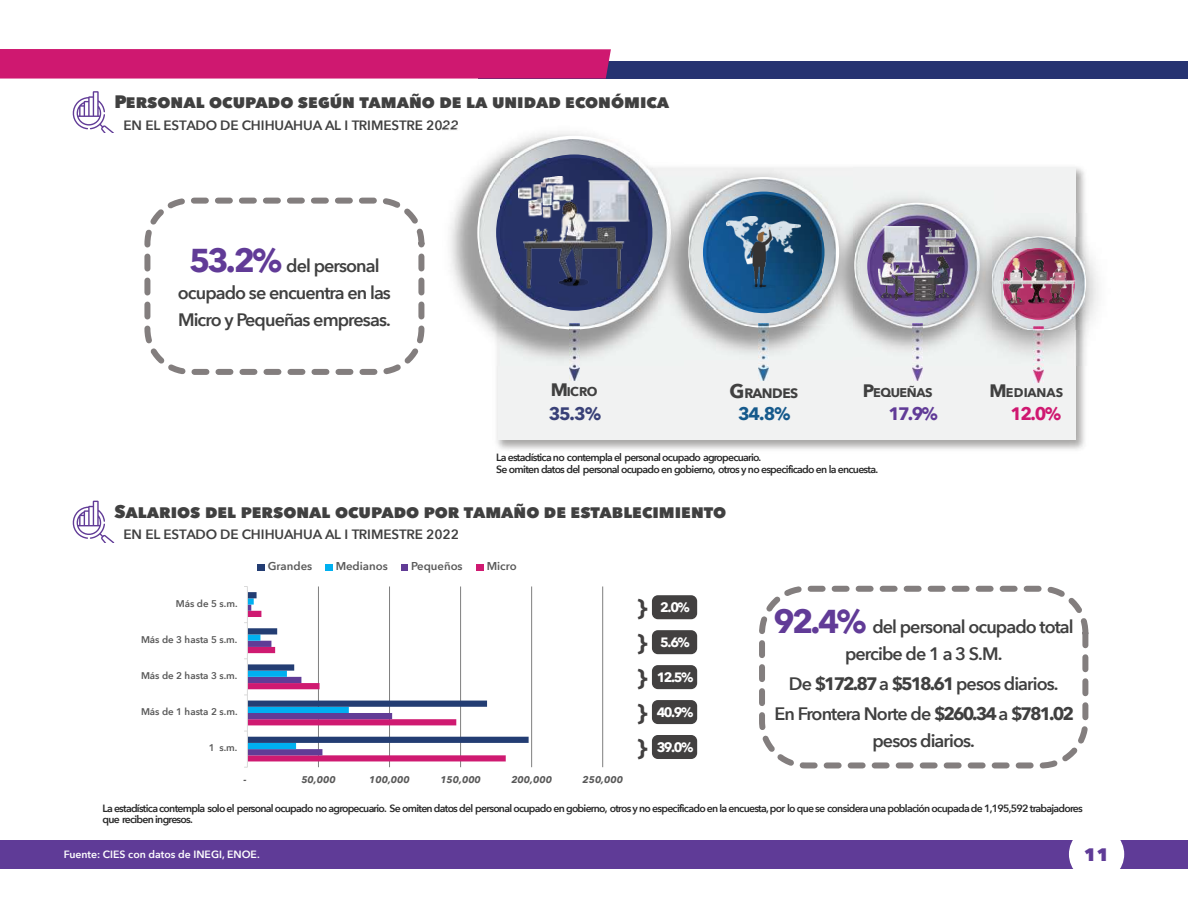
<style>
.page{position:relative;width:1188px;height:918px;background:#fff}
.page>*{position:absolute;margin:0;border:0;box-sizing:border-box;transform-origin:0 0}
.t1{font:600 18px/27px "Avenir Next";letter-spacing:-.05em;color:#404040;text-align:center}
.t2{font:800 18px "Avenir Next";color:#404040}
.t3{font:700 18px "Avenir Next";color:#394178}
.t4{font:700 18px "Avenir Next";color:#165a8c}
.t5{font:700 18px "Avenir Next";color:#613b97}
.t6{font:700 18px "Avenir Next";color:#cf1870}
.t7{font:800 18px "Avenir Next";color:#5f3b97}
.t8{font:700 13.65px "Avenir Next";letter-spacing:-.035em;color:#404040}
.t9{font:600 13.5px "Avenir Next";letter-spacing:-.01em;color:#404040}
.t10{font:700 13.5px "Avenir Next";color:#fff}
.t11{font:700 12.6px "Avenir Next";letter-spacing:-.025em;color:#404040}
.t12{font:700 12.6px "Avenir Next";letter-spacing:.005em;color:#404040}
.t13{font:600 11.4px "Avenir Next";letter-spacing:-.005em;color:#595959}
.t14{font:600 10.5px/12.6px "Avenir Next";letter-spacing:-.07em;color:#282828}
.t15{font:600 10.5px "Avenir Next";color:#fff}
.t16{font:600 9.75px "Avenir Next";color:#595959}
.t17{font:italic 700 9.75px "Avenir Next";letter-spacing:-.005em;color:#595959}
.s1{font-weight:700;font-size:33px;color:#613b97}
.s2{font-size:18px}
.s3{font-size:19.5px}
.s4{font-family:"Gotham";font-size:24px;color:#424040}
.s5{font-weight:700}
</style>
<div class="page">
<hr style="left:318px;top:587px;width:1px;height:180px;background:#7f7f7f">
<hr style="left:389px;top:587px;width:1px;height:180px;background:#7f7f7f">
<hr style="left:460px;top:587px;width:1px;height:180px;background:#7f7f7f">
<hr style="left:531px;top:587px;width:1px;height:180px;background:#7f7f7f">
<hr style="left:602px;top:587px;width:1px;height:180px;background:#7f7f7f">
<hr style="left:247px;top:587px;width:1px;height:180px;background:#d9d9d9">
<svg style="left:244px;top:586px;width:285px;height:175px"></svg>
<div style="left:258px;top:564px;width:7px;height:7px;background:#233d73"></div>
<div style="left:325px;top:564px;width:7px;height:7px;background:#00b0f0"></div>
<div style="left:401px;top:564px;width:7px;height:7px;background:#613c96"></div>
<div style="left:477px;top:564px;width:7px;height:7px;background:#cf1a71"></div>
<div style="left:0;top:840px;width:1188px;height:28px;background:#5f3b97"></div>
<div style="left:1069px;top:827px;width:55px;height:55px;background:#fff;border-radius:50%"></div>
<div style="left:479px;top:61px;width:709px;height:18px;background:#263371"></div>
<div style="left:0;top:49px;width:611px;height:30px;background:#cf1870"></div>
<svg style="left:73px;top:91px;width:41px;height:42px"></svg>
<svg style="left:73px;top:501px;width:41px;height:41px"></svg>
<img style="left:496px;top:167px;width:590px;height:283px">
<div style="left:498px;top:168px;width:577px;height:272px;background:#f1f2f2"></div>
<img style="left:443px;top:125px;width:200px;height:240px">
<img style="left:479px;top:139px;width:179px;height:188px">
<div style="left:496px;top:154px;width:156px;height:157px;background:#273470;border-radius:50%"></div>
<img style="left:500px;top:159px;width:148px;height:147px">
<img style="left:852px;top:198px;width:93px;height:140px">
<img style="left:855px;top:205px;width:100px;height:121px">
<img style="left:870px;top:213px;width:229px;height:152px">
<img style="left:993px;top:238px;width:91px;height:91px">
<img style="left:1005px;top:250px;width:68px;height:68px">
<img style="left:658px;top:167px;width:194px;height:191px">
<img style="left:690px;top:180px;width:146px;height:146px">
<svg style="left:703px;top:192px;width:122px;height:121px"></svg>
<img style="left:706px;top:194px;width:115px;height:115px">
<img style="left:879px;top:226px;width:77px;height:76px">
<img style="left:727px;top:216px;width:74px;height:73px">
<img style="left:999px;top:259px;width:76px;height:48px">
<img style="left:519px;top:176px;width:111px;height:113px">
<img style="left:569px;top:324px;width:10px;height:56px">
<img style="left:759px;top:324px;width:10px;height:56px">
<img style="left:912px;top:324px;width:10px;height:56px">
<img style="left:1034px;top:326px;width:10px;height:56px">
<div style="left:759px;top:586px;width:329px;height:182px;border:6px dashed #837e7e;border-radius:44px"></div>
<div style="left:652px;top:595px;width:45px;height:24px;background:#424040;border-radius:6px"></div>
<div style="left:652px;top:630px;width:45px;height:24px;background:#424040;border-radius:6px"></div>
<div style="left:652px;top:665px;width:45px;height:24px;background:#424040;border-radius:6px"></div>
<div style="left:652px;top:700px;width:45px;height:24px;background:#424040;border-radius:6px"></div>
<div style="left:652px;top:735px;width:45px;height:24px;background:#424040;border-radius:6px"></div>
<div style="left:144px;top:198px;width:280px;height:177px;border:6px dashed #837e7e;border-radius:43px"></div>
<h1 class="t2" style="left:114px;top:90px;width:556px">Personal ocupado según tamaño de la unidad económica</h1>
<p class="t9" style="left:124px;top:116px;width:337px">EN EL ESTADO DE CHIHUAHUA AL I TRIMESTRE 2022</p>
<h1 class="t1" style="left:178px;top:253px;width:215px"><span class="s1">53.2%</span> del personal ocupado se encuentra en las<br>Micro y Pequeñas empresas.</h1>
<p class="t11" style="left:551px;top:383px;width:48px"><span class="s2">M</span>ICRO</p>
<h2 class="t8" style="left:729px;top:385px;width:70px"><span class="s3">G</span>RANDES</h2>
<p class="t11" style="left:863px;top:385px;width:71px"><span class="s2">P</span>EQUEÑAS</p>
<p class="t12" style="left:989px;top:385px;width:75px"><span class="s2">M</span>EDIANAS</p>
<h1 class="t3" style="left:549px;top:402px;width:54px">35.3%</h1>
<h1 class="t4" style="left:738px;top:402px;width:54px">34.8%</h1>
<h1 class="t5" style="left:889px;top:402px;width:51px">17.9%</h1>
<h1 class="t6" style="left:1011px;top:402px;width:52px">12.0%</h1>
<p class="t14" style="left:496px;top:451px;width:383px">La estadística no contempla el personal ocupado agropecuario.<br>Se omiten datos del personal ocupado en gobierno, otros y no especificado en la encuesta.</p>
<h1 class="t2" style="left:114px;top:500px;width:613px">Salarios del personal ocupado por tamaño de establecimiento</h1>
<p class="t9" style="left:124px;top:526px;width:337px">EN EL ESTADO DE CHIHUAHUA AL I TRIMESTRE 2022</p>
<p class="t16" style="left:176px;top:597px;width:63px">Más de 5 s.m.</p>
<p class="t16" style="left:141px;top:633px;width:98px">Más de 3 hasta 5 s.m.</p>
<p class="t16" style="left:141px;top:669px;width:98px">Más de 2 hasta 3 s.m.</p>
<p class="t16" style="left:141px;top:705px;width:98px">Más de 1 hasta 2 s.m.</p>
<p class="t16" style="left:209px;top:742px;width:30px">1 s.m.</p>
<p class="t13" style="left:268px;top:559px;width:46px">Grandes</p>
<p class="t13" style="left:336px;top:559px;width:54px">Medianos</p>
<p class="t13" style="left:411px;top:559px;width:53px">Pequeños</p>
<p class="t13" style="left:487px;top:559px;width:31px">Micro</p>
<p class="t17" style="left:243px;top:774px;width:5px">-</p>
<p class="t17" style="left:301px;top:774px;width:36px">50,000</p>
<p class="t17" style="left:369px;top:774px;width:42px">100,000</p>
<p class="t17" style="left:440px;top:774px;width:42px">150,000</p>
<p class="t17" style="left:511px;top:774px;width:42px">200,000</p>
<p class="t17" style="left:582px;top:774px;width:42px">250,000</p>
<p class="t10" style="left:637px;top:599px;width:54px"><span class="s4">}</span> 2.0%</p>
<p class="t10" style="left:637px;top:634px;width:54px"><span class="s4">}</span> 5.6%</p>
<p class="t10" style="left:637px;top:669px;width:58px"><span class="s4">}</span> 12.5%</p>
<p class="t10" style="left:637px;top:704px;width:58px"><span class="s4">}</span> 40.9%</p>
<p class="t10" style="left:637px;top:739px;width:58px"><span class="s4">}</span> 39.0%</p>
<h1 class="t1" style="left:774px;top:613px;width:302px"><span class="s1">92.4%</span> del personal ocupado total percibe de 1 a 3 S.M.</h1>
<h1 class="t1" style="left:775px;top:669px;width:301px;line-height:30px">De <span class="s5">$172.87</span>a <span class="s5">$518.61</span>pesos diarios.<br>En Frontera Norte de <span class="s5">$260.34</span>a <span class="s5">$781.02</span></h1>
<h1 class="t1" style="left:873px;top:727px;width:104px">pesos diarios.</h1>
<p class="t14" style="left:103px;top:804px;width:982px;line-height:10.5px">La estadística contempla solo el personal ocupado no agropecuario. Se omiten datos del personal ocupado en gobierno, otros y no especificado en la encuesta,por lo que se considera una población ocupada de 1,195,592 trabajadores que reciben ingresos.</p>
<p class="t15" style="left:64px;top:848px;width:198px">Fuente: CIES con datos de INEGI, ENOE.</p>
<h1 class="t7" style="left:1084px;top:843px;width:27px">11</h1>
</div>
